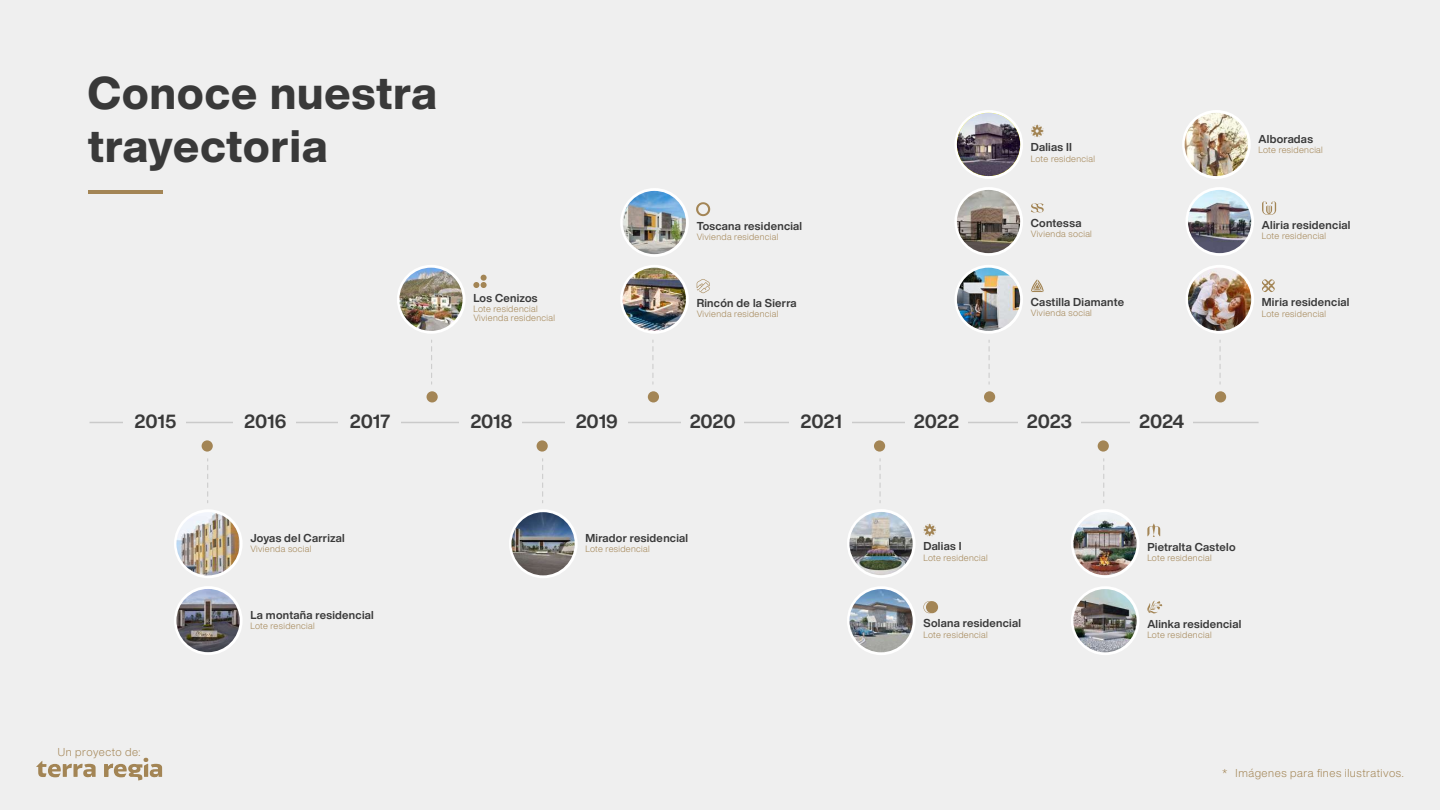
<style>
.page{position:relative;width:1440px;height:810px;background:#efefef}
.page>*{position:absolute;margin:0;border:0;box-sizing:border-box;transform-origin:0 0}
.t1{font:800 45px/52.5px "Helvetica Now Display";letter-spacing:.025em;color:#393939}
.t2{font:700 18.75px "Helvetica Now Display";letter-spacing:-.005em;color:#393939}
.t3{font:700 11.25px "Helvetica Now Display";letter-spacing:.025em;color:#393939}
.t4{font:300 11.25px "Helvetica Now Display";letter-spacing:.05em;color:#a38555}
.t5{font:300 9px/8.7px "Helvetica Now Display";letter-spacing:.04em;color:#a38555}
</style>
<div class="page">
<div style="left:620px;top:188px;width:69px;height:69px;background:#fff;border-radius:50%"></div>
<img style="left:623px;top:191px;width:63px;height:63px;border-radius:32px">
<svg style="left:696px;top:202px;width:14px;height:14px"></svg>
<svg style="left:620px;top:265px;width:69px;height:69px"></svg>
<img style="left:623px;top:268px;width:63px;height:63px;border-radius:32px">
<svg style="left:697px;top:279px;width:13px;height:14px"></svg>
<svg style="left:509px;top:509px;width:69px;height:69px"></svg>
<img style="left:512px;top:512px;width:63px;height:63px;border-radius:32px">
<div style="left:397px;top:265px;width:69px;height:69px;background:#fff;border-radius:50%"></div>
<img style="left:399px;top:268px;width:64px;height:63px;border-radius:32px">
<svg style="left:473px;top:275px;width:14px;height:13px"></svg>
<div style="left:174px;top:586px;width:69px;height:69px;background:#fff;border-radius:50%"></div>
<img style="left:176px;top:589px;width:64px;height:63px;border-radius:32px">
<div style="left:174px;top:509px;width:69px;height:69px;background:#fff;border-radius:50%"></div>
<img style="left:176px;top:512px;width:64px;height:63px;border-radius:32px">
<div style="left:847px;top:586px;width:69px;height:69px;background:#fff;border-radius:50%"></div>
<img style="left:849px;top:589px;width:64px;height:63px;border-radius:32px">
<svg style="left:923px;top:601px;width:13px;height:12px"></svg>
<div style="left:926px;top:601px;width:12px;height:12px;background:#a38555;border-radius:50%"></div>
<div style="left:847px;top:509px;width:69px;height:69px;background:#fff;border-radius:50%"></div>
<img style="left:849px;top:512px;width:64px;height:63px;border-radius:32px">
<svg style="left:923px;top:524px;width:13px;height:12px"></svg>
<svg style="left:954px;top:110px;width:69px;height:69px"></svg>
<img style="left:957px;top:113px;width:63px;height:63px;border-radius:32px">
<svg style="left:1031px;top:124px;width:13px;height:13px"></svg>
<svg style="left:954px;top:187px;width:69px;height:69px"></svg>
<img style="left:957px;top:190px;width:63px;height:63px;border-radius:32px">
<svg style="left:1031px;top:203px;width:13px;height:10px"></svg>
<div style="left:954px;top:265px;width:69px;height:69px;background:#fff;border-radius:50%"></div>
<img style="left:957px;top:268px;width:63px;height:63px;border-radius:32px">
<svg style="left:1031px;top:279px;width:13px;height:13px"></svg>
<div style="left:1071px;top:586px;width:68px;height:69px;background:#fff;border-radius:50%"></div>
<img style="left:1073px;top:589px;width:64px;height:63px;border-radius:32px">
<svg style="left:1147px;top:601px;width:15px;height:12px"></svg>
<div style="left:1182px;top:110px;width:69px;height:69px;background:#fff;border-radius:50%"></div>
<img style="left:1185px;top:113px;width:63px;height:63px;border-radius:32px">
<div style="left:1071px;top:509px;width:68px;height:69px;background:#fff;border-radius:50%"></div>
<img style="left:1073px;top:512px;width:64px;height:63px;border-radius:32px">
<svg style="left:1147px;top:523px;width:13px;height:14px"></svg>
<div style="left:1186px;top:265px;width:68px;height:69px;background:#fff;border-radius:50%"></div>
<img style="left:1188px;top:268px;width:63px;height:63px;border-radius:32px">
<svg style="left:1262px;top:279px;width:13px;height:13px"></svg>
<div style="left:1186px;top:187px;width:68px;height:69px;background:#fff;border-radius:50%"></div>
<img style="left:1188px;top:190px;width:63px;height:63px;border-radius:32px">
<svg style="left:1262px;top:201px;width:14px;height:14px"></svg>
<svg style="left:1220px;top:340px;width:1px;height:45px"></svg>
<div style="left:1215px;top:391px;width:11px;height:11px;background:#a38555;border-radius:50%"></div>
<svg style="left:989px;top:340px;width:1px;height:45px"></svg>
<div style="left:984px;top:391px;width:11px;height:11px;background:#a38555;border-radius:50%"></div>
<svg style="left:652px;top:340px;width:1px;height:45px"></svg>
<div style="left:648px;top:391px;width:11px;height:11px;background:#a38555;border-radius:50%"></div>
<svg style="left:431px;top:340px;width:1px;height:45px"></svg>
<div style="left:427px;top:391px;width:11px;height:11px;background:#a38555;border-radius:50%"></div>
<svg style="left:1103px;top:458px;width:1px;height:45px"></svg>
<div style="left:1098px;top:440px;width:11px;height:12px;background:#a38555;border-radius:50%"></div>
<svg style="left:880px;top:458px;width:1px;height:45px"></svg>
<div style="left:874px;top:440px;width:11px;height:12px;background:#a38555;border-radius:50%"></div>
<svg style="left:542px;top:458px;width:1px;height:45px"></svg>
<div style="left:537px;top:440px;width:11px;height:12px;background:#a38555;border-radius:50%"></div>
<svg style="left:207px;top:458px;width:1px;height:45px"></svg>
<div style="left:202px;top:440px;width:11px;height:12px;background:#a38555;border-radius:50%"></div>
<hr style="left:90px;top:422px;width:1169px;height:1px;background:#cacaca">
<div style="left:123px;top:409px;width:63px;height:24px;background:#efefef"></div>
<div style="left:233px;top:409px;width:63px;height:24px;background:#efefef"></div>
<div style="left:338px;top:409px;width:63px;height:24px;background:#efefef"></div>
<div style="left:459px;top:409px;width:63px;height:24px;background:#efefef"></div>
<div style="left:565px;top:409px;width:63px;height:24px;background:#efefef"></div>
<div style="left:681px;top:409px;width:63px;height:24px;background:#efefef"></div>
<div style="left:789px;top:409px;width:63px;height:24px;background:#efefef"></div>
<div style="left:905px;top:409px;width:63px;height:24px;background:#efefef"></div>
<div style="left:1018px;top:409px;width:63px;height:24px;background:#efefef"></div>
<div style="left:1130px;top:409px;width:63px;height:24px;background:#efefef"></div>
<svg style="left:36px;top:761px;width:60px;height:16px"></svg>
<svg style="left:104px;top:758px;width:58px;height:22px"></svg>
<hr style="left:88px;top:190px;width:75px;height:4px;background:#a38555">
<h1 class="t1" style="left:88px;top:67px;width:350px">Conoce nuestra trayectoria</h1>
<p class="t3" style="left:1031px;top:140px;width:43px">Dalias II</p>
<p class="t5" style="left:1031px;top:154px;width:66px">Lote residencial</p>
<p class="t3" style="left:1259px;top:131px;width:56px">Alboradas</p>
<p class="t5" style="left:1259px;top:145px;width:66px">Lote residencial</p>
<p class="t3" style="left:697px;top:218px;width:107px">Toscana residencial</p>
<p class="t5" style="left:697px;top:232px;width:83px">Vivienda residencial</p>
<p class="t3" style="left:1031px;top:215px;width:52px">Contessa</p>
<p class="t5" style="left:1031px;top:229px;width:63px">Vivienda social</p>
<p class="t3" style="left:1262px;top:217px;width:90px">Aliria residencial</p>
<p class="t5" style="left:1262px;top:231px;width:66px">Lote residencial</p>
<p class="t3" style="left:473px;top:290px;width:66px">Los Cenizos</p>
<p class="t5" style="left:473px;top:305px;width:83px">Lote residencial<br>Vivienda residencial</p>
<p class="t3" style="left:697px;top:295px;width:102px">Rincón de la Sierra</p>
<p class="t5" style="left:697px;top:309px;width:83px">Vivienda residencial</p>
<p class="t3" style="left:1031px;top:294px;width:95px">Castilla Diamante</p>
<p class="t5" style="left:1031px;top:309px;width:63px">Vivienda social</p>
<p class="t3" style="left:1262px;top:294px;width:89px">Miria residencial</p>
<p class="t5" style="left:1262px;top:309px;width:66px">Lote residencial</p>
<h2 class="t2" style="left:134px;top:409px;width:43px">2015</h2>
<h2 class="t2" style="left:244px;top:409px;width:44px">2016</h2>
<h2 class="t2" style="left:350px;top:409px;width:42px">2017</h2>
<h2 class="t2" style="left:470px;top:409px;width:43px">2018</h2>
<h2 class="t2" style="left:576px;top:409px;width:44px">2019</h2>
<h2 class="t2" style="left:690px;top:409px;width:48px">2020</h2>
<h2 class="t2" style="left:800px;top:409px;width:43px">2021</h2>
<h2 class="t2" style="left:914px;top:409px;width:47px">2022</h2>
<h2 class="t2" style="left:1027px;top:409px;width:47px">2023</h2>
<h2 class="t2" style="left:1139px;top:409px;width:47px">2024</h2>
<p class="t3" style="left:250px;top:530px;width:96px">Joyas del Carrizal</p>
<p class="t5" style="left:250px;top:545px;width:63px">Vivienda social</p>
<p class="t3" style="left:585px;top:530px;width:104px">Mirador residencial</p>
<p class="t5" style="left:585px;top:545px;width:66px">Lote residencial</p>
<p class="t3" style="left:923px;top:539px;width:40px">Dalias I</p>
<p class="t5" style="left:923px;top:553px;width:66px">Lote residencial</p>
<p class="t3" style="left:1147px;top:539px;width:90px">Pietralta Castelo</p>
<p class="t5" style="left:1147px;top:553px;width:66px">Lote residencial</p>
<p class="t3" style="left:250px;top:607px;width:125px">La montaña residencial</p>
<p class="t5" style="left:250px;top:622px;width:66px">Lote residencial</p>
<p class="t3" style="left:923px;top:615px;width:99px">Solana residencial</p>
<p class="t5" style="left:923px;top:630px;width:66px">Lote residencial</p>
<p class="t3" style="left:1147px;top:616px;width:96px">Alinka residencial</p>
<p class="t5" style="left:1147px;top:630px;width:66px">Lote residencial</p>
<p class="t4" style="left:58px;top:744px;width:84px">Un proyecto de:</p>
<p class="t4" style="left:1222px;top:766px;width:183px">* Imágenes para fines ilustrativos.</p>
</div>
